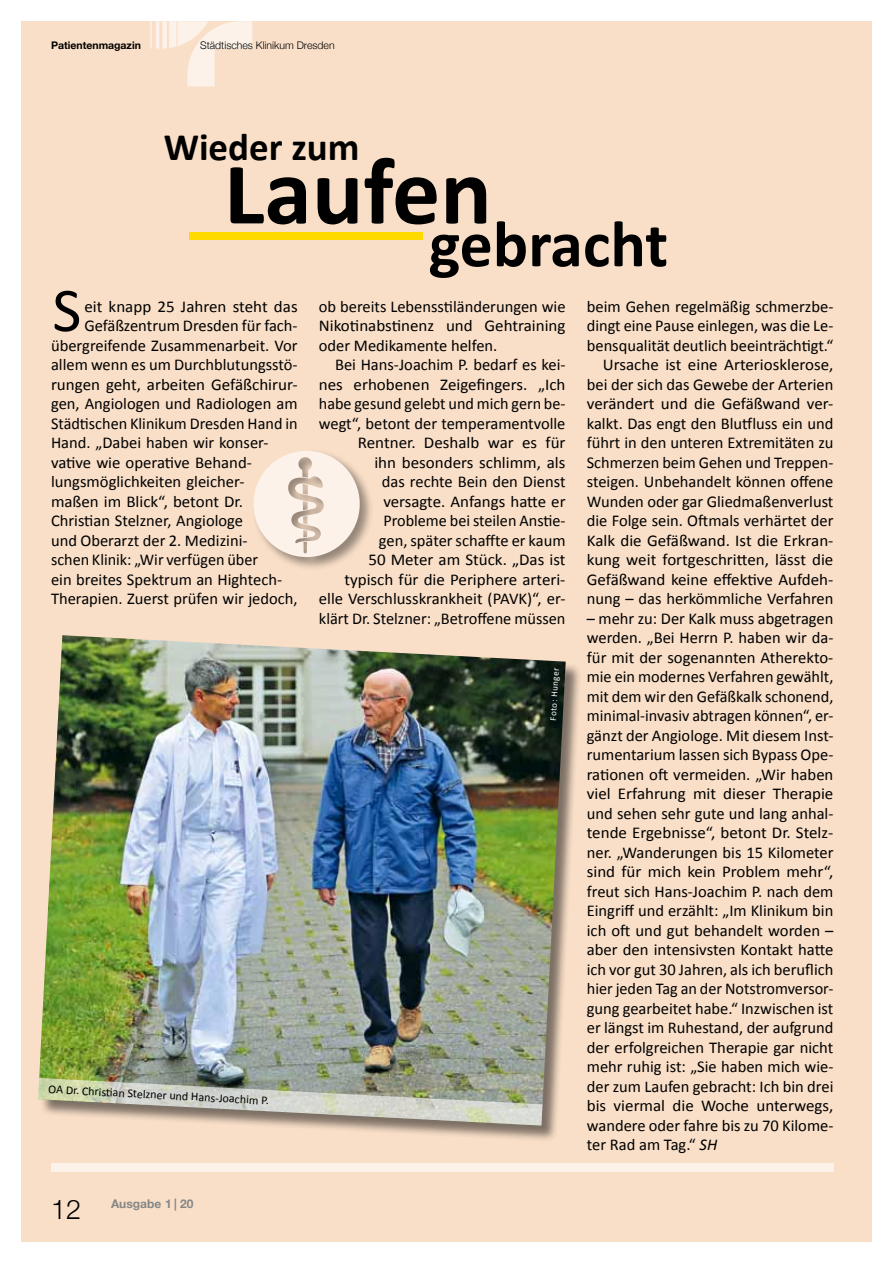
<style>
.page{position:relative;width:893px;height:1263px;background:#fff}
.page>*{position:absolute;margin:0;border:0;box-sizing:border-box;transform-origin:0 0}
.t1{font:700 66px "Calibri";color:#000}
.t2{font:63px "Calibri";color:#000}
.t3{font:700 39px "Calibri";color:#000}
.t4{font:300 27px "Helvetica Neue";color:#000}
.t5{font:16.5px/19.5px "Calibri";color:#000;text-align:justify}
.t6{font:12px "Calibri";color:#000}
.t7{font:700 12px "Helvetica Neue";color:#868786}
.t8{font:300 10.5px "Helvetica Neue";color:#000}
.t9{font:700 10.5px "Helvetica Neue";color:#000}
.t10{font:9px "Calibri";color:#fff}
.s1{font-style:italic}
</style>
<div class="page">
<div style="left:21px;top:21px;width:851px;height:1221px;background:#f9dfc8"></div>
<div style="left:39px;top:636px;width:544px;height:506px;background:#000;opacity:.5"></div>
<img style="left:39px;top:635px;width:527px;height:490px">
<svg style="left:38px;top:1078px;width:504px;height:47px;background:#b7b6a5"></svg>
<svg style="left:150px;top:21px;width:102px;height:65px"></svg>
<div style="left:51px;top:1163px;width:782px;height:9px;background:#fcf2e9"></div>
<div style="left:189px;top:232px;width:234px;height:8px;background:#ffda00"></div>
<div style="left:251px;top:448px;width:123px;height:123px;background:#000;opacity:.67"></div>
<svg style="left:253px;top:451px;width:107px;height:106px"></svg>
<p class="t9" style="left:51px;top:37px;width:92px">Patientenmagazin</p>
<p class="t8" style="left:200px;top:37px;width:136px">Städtisches Klinikum Dresden</p>
<h3 class="t3" style="left:164px;top:123px;width:197px">Wieder zum</h3>
<h1 class="t1" style="left:224px;top:203px;width:446px"><sup>L</sup><sup>aufen</sup>gebracht</h1>
<h2 class="t2" style="left:52px;top:271px;width:30px">S</h2>
<p class="t5" style="left:84px;top:296px;width:215px">eit knapp 25 Jahren steht das</p>
<p class="t5" style="left:84px;top:315px;width:215px">Gefäßzentrum Dresden für fach-</p>
<p class="t5" style="left:51px;top:335px;width:248px">übergreifende Zusammenarbeit. Vor</p>
<p class="t5" style="left:51px;top:354px;width:248px">allem wenn es um Durchblutungsstö-</p>
<p class="t5" style="left:51px;top:374px;width:248px">rungen geht, arbeiten Gefäßchirur-</p>
<p class="t5" style="left:51px;top:393px;width:248px">gen, Angiologen und Radiologen am</p>
<p class="t5" style="left:51px;top:413px;width:248px">Städtischen Klinikum Dresden Hand in</p>
<p class="t5" style="left:51px;top:432px;width:219px">Hand. „Dabei haben wir konser-</p>
<p class="t5" style="left:51px;top:452px;width:202px">vative wie operative Behand-</p>
<p class="t5" style="left:51px;top:471px;width:195px">lungsmöglichkeiten gleicher-</p>
<p class="t5" style="left:51px;top:491px;width:193px">maßen im Blick“, betont Dr.</p>
<p class="t5" style="left:51px;top:510px;width:194px">Christian Stelzner, Angiologe</p>
<p class="t5" style="left:51px;top:530px;width:198px">und Oberarzt der 2. Medizini-</p>
<p class="t5" style="left:51px;top:549px;width:208px">schen Klinik: „Wir verfügen über</p>
<p class="t5" style="left:51px;top:569px;width:232px">ein breites Spektrum an Hightech-</p>
<p class="t5" style="left:51px;top:588px;width:248px">Therapien. Zuerst prüfen wir jedoch,</p>
<p class="t6" style="left:49px;top:1081px;width:222px;rotate:3deg">OA Dr. Christi an Stelzner und Hans-Joachim P.</p>
<h3 class="t4" style="left:51px;top:1187px;width:32px">12</h3>
<p class="t7" style="left:111px;top:1195px;width:84px">Ausgabe 1 | 20</p>
<p class="t5" style="left:319px;top:296px;width:248px">ob bereits Lebensstiländerungen wie Nikotinabstinenz und Gehtraining oder Medikamente helfen.</p>
<p class="t5" style="left:319px;top:354px;width:248px;text-align:right">Bei Hans-Joachim P. bedarf es kei&shy;nes erhobenen Zeigefingers. „Ich habe gesund gelebt und mich gern be&shy;wegt“, betont der temperamentvolle<br>Rentner. Deshalb war es für<br>ihn besonders schlimm, als<br>das rechte Bein den Dienst versagte. Anfangs hatte er<br>Probleme bei steilen Anstie-<br>gen, später schaffte er kaum<br>50 Meter am Stück. „Das ist typisch für die Periphere arteri&shy;elle Verschlusskrankheit (PAVK)“, er&shy;klärt Dr. Stelzner: „Betroffene müssen</p>
<p class="t10" style="left:547px;top:720px;width:54px;rotate:-87deg">Foto: Hunger</p>
<p class="t5" style="left:587px;top:296px;width:248px;text-align:right">beim Gehen regelmäßig schmerzbe&shy;dingt eine Pause einlegen, was die Le&shy;bensqualität deutlich beeinträchtigt.“ Ursache ist eine Arteriosklerose, bei der sich das Gewebe der Arterien verändert und die Gefäßwand ver&shy;kalkt. Das engt den Blutfluss ein und führt in den unteren Extremitäten zu Schmerzen beim Gehen und Treppen&shy;steigen. Unbehandelt können offene Wunden oder gar Gliedmaßenverlust die Folge sein. Oftmals verhärtet der Kalk die Gefäßwand. Ist die Erkran&shy;kung weit fortgeschritten, lässt die Gefäßwand keine effektive Aufdeh&shy;nung – das herkömmliche Verfahren</p>
<p class="t5" style="left:587px;top:608px;width:248px">– mehr zu: Der Kalk muss abgetragen werden. „Bei Herrn P. haben wir da&shy;für mit der sogenannten Atherekto&shy;mie ein modernes Verfahren gewählt, mit dem wir den Gefäßkalk schonend, minimal-invasiv abtragen können“, er&shy;gänzt der Angiologe. Mit diesem Inst&shy;rumentarium lassen sich Bypass Ope&shy;rationen oft vermeiden. „Wir haben viel Erfahrung mit dieser Therapie und sehen sehr gute und lang anhal&shy;tende Ergebnisse“, betont Dr. Stelz&shy;ner. „Wanderungen bis 15 Kilometer sind für mich kein Problem mehr“, freut sich Hans-Joachim P. nach dem Eingriff und erzählt: „Im Klinikum bin ich oft und gut behandelt worden – aber den intensivsten Kontakt hatte ich vor gut 30 Jahren, als ich beruflich hier jeden Tag an der Notstromversor&shy;gung gearbeitet habe.“ Inzwischen ist er längst im Ruhestand, der aufgrund der erfolgreichen Therapie gar nicht mehr ruhig ist: „Sie haben mich wie&shy;der zum Laufen gebracht: Ich bin drei bis viermal die Woche unterwegs, wandere oder fahre bis zu 70 Kilome&shy;ter Rad am Tag.“ <span class="s1">SH</span></p>
</div>
